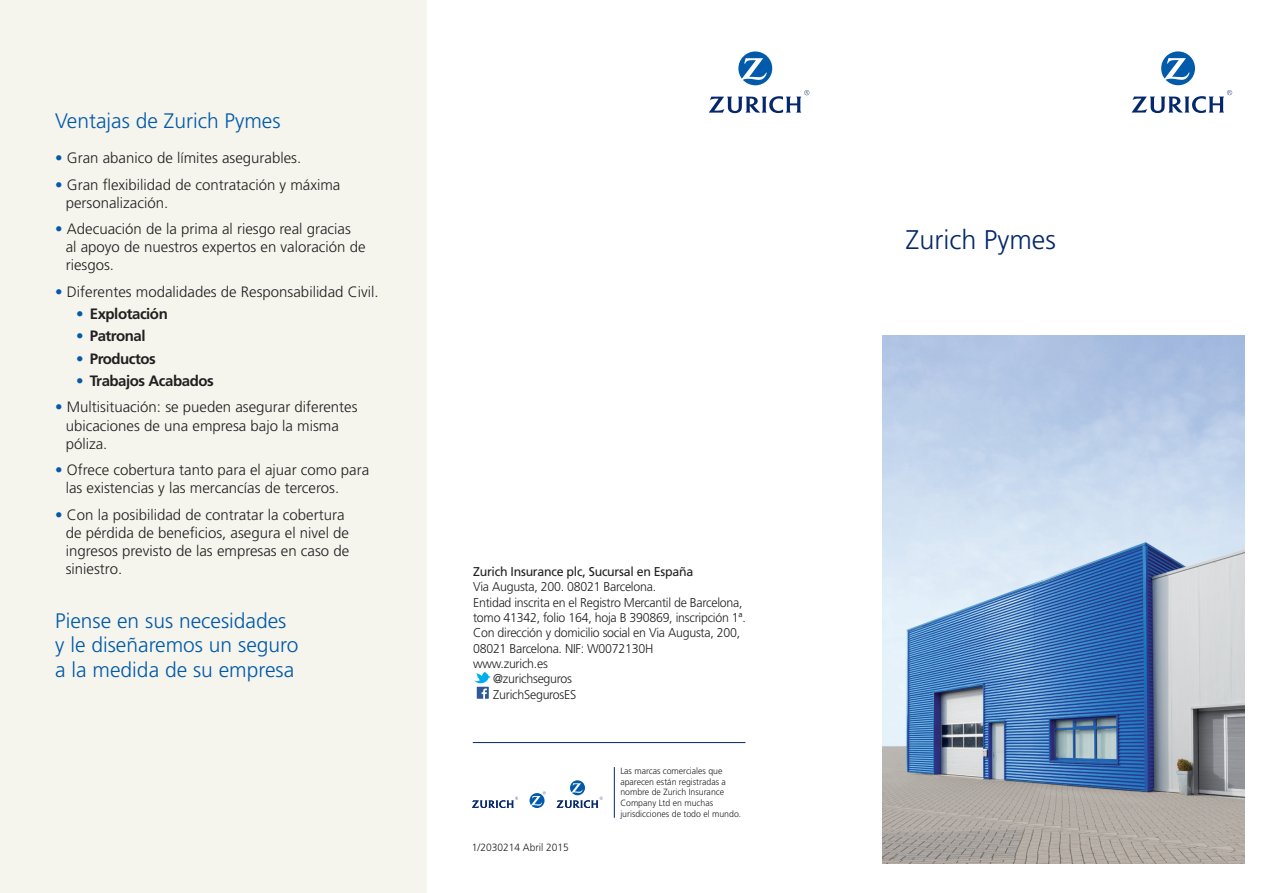
<style>
.page{position:relative;width:1276px;height:893px;background:#fff}
.page>*{position:absolute;margin:0;border:0;box-sizing:border-box;transform-origin:0 0}
.t1{font:300 27px "Frutiger LT Std";color:#04286b}
.t2{font:300 21px "Frutiger LT Std";color:#015aaa}
.TEXTO_CAJA_GRIS{font:300 15px/18px "Frutiger LT Std";color:#231f20}
.TEXTO_CAJA_GRIS-2{font:700 15px "Frutiger LT Std";letter-spacing:-.03em;color:#231f20}
.t3{font:300 12.75px/15.3px "Frutiger LT Std";letter-spacing:-.02em;color:#231f20}
.t4{font:12.75px "Frutiger LT Std";letter-spacing:-.02em;color:#231f20}
.t5{font:300 10.5px "Frutiger LT Std";color:#231f20}
.t6{font:300 9px/10.8px "Frutiger LT Std";color:#231f20}
.s1{color:#015aaa}
.s2{font-weight:300;color:#015aaa}
</style>
<div class="page">
<img style="left:882px;top:336px;width:362px;height:527px">
<svg style="left:1131px;top:51px;width:101px;height:62px"></svg>
<hr style="left:473px;top:742px;width:272px;height:1px;background:#04286b">
<svg style="left:472px;top:797px;width:46px;height:11px"></svg>
<svg style="left:556px;top:780px;width:47px;height:28px"></svg>
<svg style="left:529px;top:791px;width:17px;height:17px"></svg>
<hr style="left:614px;top:767px;width:1px;height:51px;background:#04286b">
<svg style="left:709px;top:51px;width:100px;height:62px"></svg>
<div style="left:0;top:0;width:426px;height:893px;background:#f5f4ed"></div>
<svg style="left:474px;top:672px;width:16px;height:27px"></svg>
<p class="t2" style="left:55px;top:109px;width:227px">Ventajas de Zurich Pymes</p>
<p class="TEXTO_CAJA_GRIS" style="left:55px;top:149px;width:247px"><span class="s1">•</span> Gran abanico de límites asegurables.</p>
<p class="TEXTO_CAJA_GRIS" style="left:66px;top:176px;width:276px;text-indent:-10px"><span class="s1">•</span> Gran flexibilidad de contratación y máxima personalización.</p>
<p class="TEXTO_CAJA_GRIS" style="left:66px;top:220px;width:301px;text-indent:-10px"><span class="s1">•</span> Adecuación de la prima al riesgo real gracias<br>al apoyo de nuestros expertos en valoración de riesgos.</p>
<p class="TEXTO_CAJA_GRIS" style="left:55px;top:283px;width:325px"><span class="s1">•</span> Diferentes modalidades de Responsabilidad Civil.</p>
<p class="TEXTO_CAJA_GRIS-2" style="left:76px;top:305px;width:93px"><span class="s2">•</span> Explotación</p>
<p class="TEXTO_CAJA_GRIS-2" style="left:76px;top:327px;width:71px"><span class="s2">•</span> Patronal</p>
<p class="TEXTO_CAJA_GRIS-2" style="left:76px;top:350px;width:81px"><span class="s2">•</span> Productos</p>
<p class="TEXTO_CAJA_GRIS-2" style="left:76px;top:372px;width:139px"><span class="s2">•</span> Trabajos Acabados</p>
<p class="TEXTO_CAJA_GRIS" style="left:66px;top:399px;width:293px;text-indent:-10px"><span class="s1">•</span> Multisituación: se pueden asegurar diferentes ubicaciones de una empresa bajo la misma póliza.</p>
<p class="TEXTO_CAJA_GRIS" style="left:66px;top:461px;width:305px;text-indent:-10px"><span class="s1">•</span> Ofrece cobertura tanto para el ajuar como para las existencias y las mercancías de terceros.</p>
<p class="TEXTO_CAJA_GRIS" style="left:66px;top:506px;width:285px;text-indent:-10px"><span class="s1">•</span> Con la posibilidad de contratar la cobertura de pérdida de beneficios, asegura el nivel de ingresos previsto de las empresas en caso de siniestro.</p>
<p class="t2" style="left:55px;top:609px;width:233px">Piense en sus necesidades</p>
<p class="t2" style="left:55px;top:633px;width:245px">y le diseñaremos un seguro</p>
<p class="t2" style="left:55px;top:657px;width:240px">a la medida de su empresa</p>
<p class="t4" style="left:473px;top:564px;width:222px">Zurich Insurance plc, Sucursal en España</p>
<p class="t3" style="left:473px;top:580px;width:184px">Via Augusta, 200. 08021 Barcelona.</p>
<p class="t3" style="left:473px;top:595px;width:274px">Entidad inscrita en el Registro Mercantil de Barcelona, tomo 41342, folio 164, hoja B 390869, inscripción 1ª.<br>Con dirección y domicilio social en Via Augusta, 200, 08021 Barcelona. NIF: W0072130H</p>
<p class="t3" style="left:473px;top:656px;width:76px">www.zurich.es</p>
<p class="t3" style="left:493px;top:671px;width:84px">@zurichseguros<br>ZurichSegurosES</p>
<p class="t5" style="left:472px;top:841px;width:98px">1/2030214 Abril 2015</p>
<p class="t6" style="left:620px;top:765px;width:122px">Las marcas comerciales que aparecen están registradas a nombre de Zurich Insurance<br>Company Ltd en muchas jurisdicciones de todo el mundo.</p>
<p class="t1" style="left:906px;top:225px;width:151px">Zurich Pymes</p>
</div>
